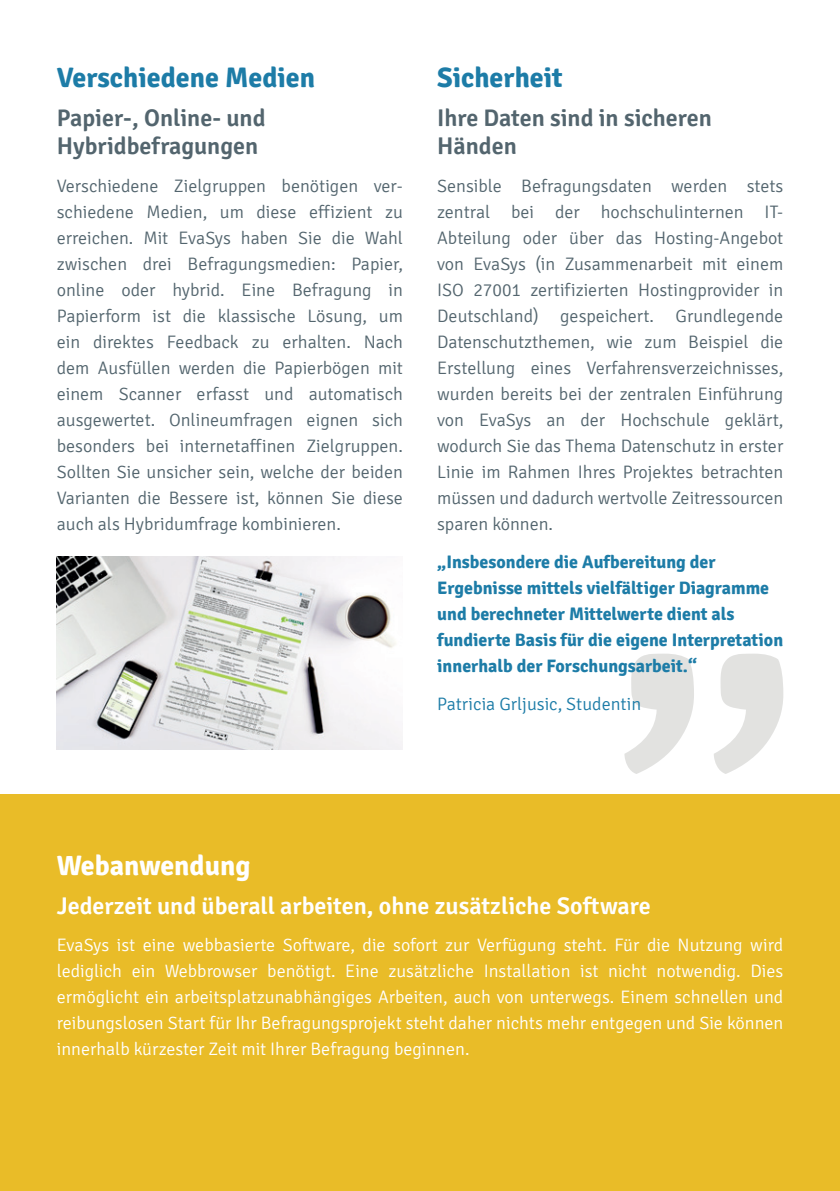
<style>
.page{position:relative;width:840px;height:1191px;background:#fff}
.page>*{position:absolute;margin:0;border:0;box-sizing:border-box;transform-origin:0 0}
.t1{font:700 28px "Signika";color:#1d7ca7}
.t2{font:700 28px "Signika";color:#fff}
.t3{font:600 24px/28px "Signika";color:#53656e}
.t4{font:600 24px "Signika";color:#fff}
.t5{font:300 18px/26px "Signika";color:#53656e;text-align:justify}
.t6{font:300 18px/26px "Signika";color:#fff;text-align:justify}
.t7{font:700 18px/26px "Signika";color:#1d7ca7}
.t8{font:300 18px "Signika";color:#1d7ca7}
</style>
<div class="page">
<div style="left:0;top:794px;width:839px;height:397px;background:#e9bc28"></div>
<img style="left:57px;top:556px;width:346px;height:194px">
<svg style="left:624px;top:653px;width:158px;height:121px"></svg>
<h1 class="t1" style="left:57px;top:61px;width:260px">Verschiedene Medien</h1>
<h2 class="t3" style="left:57px;top:104px;width:210px">Papier-, Online- und<br>Hybridbefragungen</h2>
<p class="t5" style="left:57px;top:173px;width:347px">Verschiedene Zielgruppen benötigen ver&shy;schiedene Medien, um diese effizient zu erreichen. Mit EvaSys haben Sie die Wahl zwischen drei Befragungsmedien: Papier, online oder hybrid. Eine Befragung in Papierform ist die klassische Lösung, um ein direktes Feedback zu erhalten. Nach dem Ausfüllen werden die Papierbögen mit einem Scanner erfasst und automatisch ausgewertet. Onlineumfragen eignen sich besonders bei internetaffinen Zielgruppen.<br>Sollten Sie unsicher sein, welche der beiden Varianten die Bessere ist, können Sie diese auch als Hybridumfrage kombinieren.</p>
<h1 class="t1" style="left:437px;top:60px;width:127px">Sicherheit</h1>
<h2 class="t3" style="left:437px;top:104px;width:276px">Ihre Daten sind in sicheren<br>Händen</h2>
<p class="t5" style="left:437px;top:173px;width:347px">Sensible Befragungsdaten werden stets zentral bei der hochschulinternen IT-Abteilung oder über das Hosting-Angebot von EvaSys (in Zusammenarbeit mit einem ISO 27001 zertifizierten Hostingprovider in Deutschland) gespeichert. Grundlegende Datenschutzthemen, wie zum Beispiel die Erstellung eines Verfahrensverzeichnisses, wurden bereits bei der zentralen Einführung von EvaSys an der Hochschule geklärt, wodurch Sie das Thema Datenschutz in erster Linie im Rahmen Ihres Projektes betrachten müssen und dadurch wertvolle Zeitressourcen sparen können.</p>
<p class="t7" style="left:437px;top:549px;width:347px">„Insbesondere die Aufbereitung der Ergebnisse mittels vielfältiger Diagramme und berechneter Mittelwerte dient als fundierte Basis für die eigene Interpretation innerhalb der Forschungsarbeit.“</p>
<p class="t8" style="left:437px;top:693px;width:205px">Patricia Grljusic, Studentin</p>
<h1 class="t2" style="left:57px;top:848px;width:195px">Webanwendung</h1>
<h2 class="t4" style="left:57px;top:891px;width:595px">Jederzeit und überall arbeiten, ohne zusätzliche Software</h2>
<p class="t6" style="left:57px;top:932px;width:727px">EvaSys ist eine webbasierte Software, die sofort zur Verfügung steht. Für die Nutzung wird lediglich ein Webbrowser benötigt. Eine zusätzliche Installation ist nicht notwendig. Dies ermöglicht ein arbeitsplatzunabhängiges Arbeiten, auch von unterwegs. Einem schnellen und reibungslosen Start für Ihr Befragungsprojekt steht daher nichts mehr entgegen und Sie können innerhalb kürzester Zeit mit Ihrer Befragung beginnen.</p>
</div>
